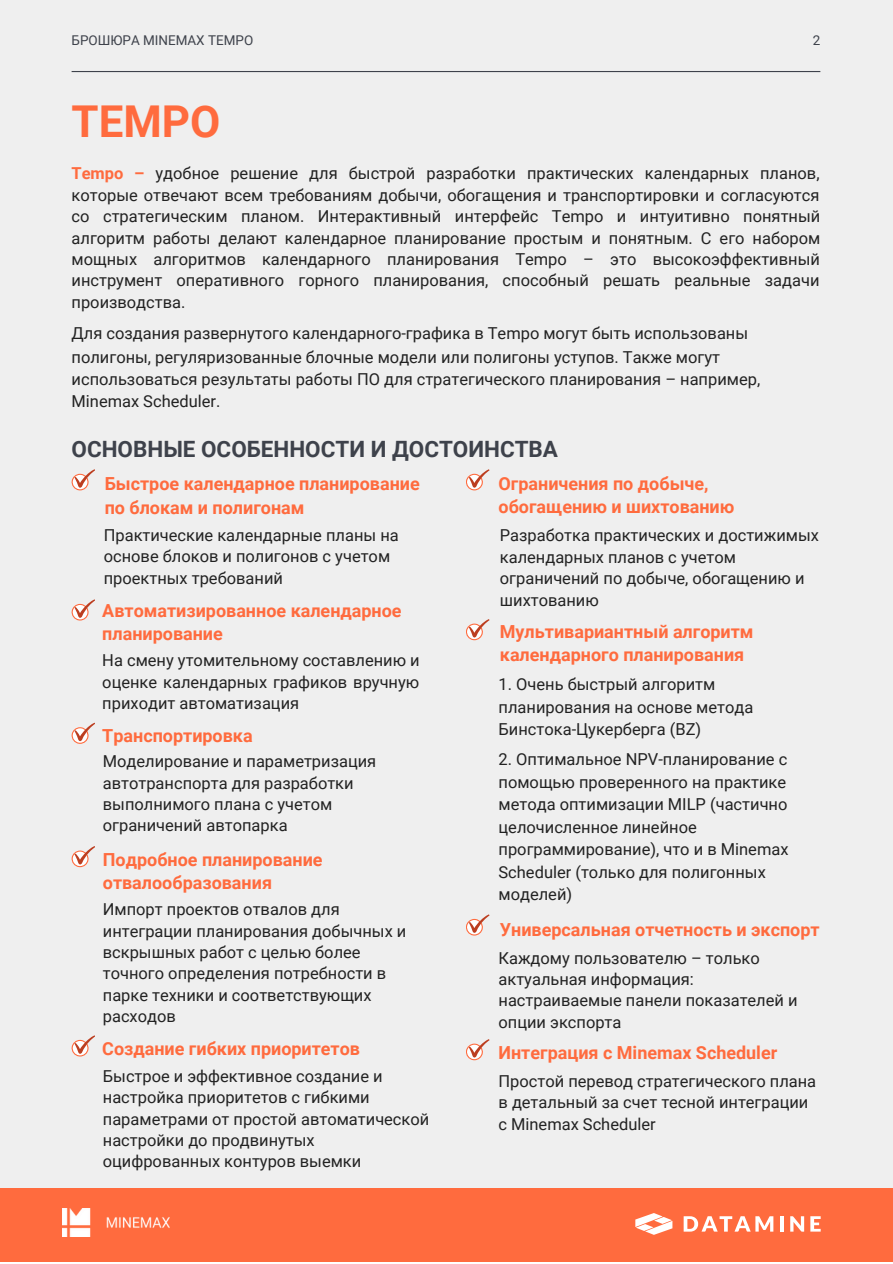
<style>
.page{position:relative;width:893px;height:1264px;background:#fff}
.page>*{position:absolute;margin:0;border:0;box-sizing:border-box;transform-origin:0 0}
.t1{font:700 43.8px "Roboto";color:#ff6b3e}
.t2{font:700 22.5px "Roboto";color:#3e424b}
.t3{font:700 18px/23.5px "Roboto";color:#ff6b3e}
.t4{font:16.5px/21.3px "Roboto";color:#222}
.t5{font:13.5px "Roboto";color:#3e424b}
.s1{font-weight:700;color:#ff6b3e}
</style>
<div class="page">
<div style="left:0;top:0;width:892px;height:1261px;background:#efefef"></div>
<hr style="left:72px;top:71px;width:748px;height:1px;background:#3e424b">
<div style="left:0;top:1187px;width:892px;height:75px;background:#ff6b3e"></div>
<svg style="left:683px;top:1216px;width:90px;height:15px"></svg>
<hr style="left:780px;top:1216px;width:3px;height:15px;background:#fff">
<svg style="left:790px;top:1216px;width:14px;height:15px"></svg>
<svg style="left:810px;top:1216px;width:10px;height:15px"></svg>
<svg style="left:635px;top:1213px;width:37px;height:21px"></svg>
<svg style="left:71px;top:469px;width:24px;height:21px"></svg>
<svg style="left:71px;top:722px;width:24px;height:21px"></svg>
<svg style="left:71px;top:599px;width:24px;height:21px"></svg>
<svg style="left:466px;top:469px;width:23px;height:21px"></svg>
<svg style="left:466px;top:1039px;width:23px;height:21px"></svg>
<svg style="left:466px;top:619px;width:23px;height:21px"></svg>
<svg style="left:466px;top:914px;width:23px;height:21px"></svg>
<svg style="left:71px;top:846px;width:24px;height:21px"></svg>
<svg style="left:71px;top:1035px;width:24px;height:21px"></svg>
<img style="left:63px;top:1208px;width:106px;height:28px">
<p class="t5" style="left:72px;top:32px;width:183px">БРОШЮРА MINEMAX TEMPO</p>
<p class="t5" style="left:812px;top:32px;width:9px">2</p>
<h1 class="t1" style="left:72px;top:96px;width:150px">TEMPO</h1>
<p class="t4" style="left:72px;top:163px;width:750px;text-align:justify"><span class="s1">Tempo –</span> удобное решение для быстрой разработки практических календарных планов, которые отвечают всем требованиям добычи, обогащения и транспортировки и согласуются со стратегическим планом. Интерактивный интерфейс Tempo и интуитивно понятный алгоритм работы делают календарное планирование простым и понятным. С его набором мощных алгоритмов календарного планирования Tempo – это высокоэффективный инструмент оперативного горного планирования, способный решать реальные задачи производства.</p>
<p class="t4" style="left:72px;top:322px;width:690px;line-height:22.5px">Для создания развернутого календарного-графика в Tempo могут быть использованы полигоны, регуляризованные блочные модели или полигоны уступов. Также могут использоваться результаты работы ПО для стратегического планирования – например, Minemax Scheduler.</p>
<h2 class="t2" style="left:72px;top:436px;width:488px">ОСНОВНЫЕ ОСОБЕННОСТИ И ДОСТОИНСТВА</h2>
<p class="t3" style="left:105px;top:472px;width:316px">Быстрое календарное планирование по блокам и полигонам</p>
<p class="t3" style="left:498px;top:472px;width:237px">Ограничения по добыче, обогащению и шихтованию</p>
<p class="t4" style="left:104px;top:524px;width:296px">Практические календарные планы на основе блоков и полигонов с учетом проектных требований</p>
<p class="t3" style="left:102px;top:599px;width:301px">Автоматизированное календарное планирование</p>
<p class="t4" style="left:102px;top:650px;width:319px;text-align:justify">На смену утомительному составлению и оценке календарных графиков вручную приходит автоматизация</p>
<p class="t3" style="left:102px;top:724px;width:152px">Транспортировка</p>
<p class="t4" style="left:103px;top:751px;width:275px">Моделирование и параметризация автотранспорта для разработки выполнимого плана с учетом ограничений автопарка</p>
<p class="t3" style="left:103px;top:847px;width:221px">Подробное планирование отвалообразования</p>
<p class="t4" style="left:103px;top:898px;width:305px">Импорт проектов отвалов для интеграции планирования добычных и вскрышных работ с целью более точного определения потребности в парке техники и соответствующих расходов</p>
<p class="t3" style="left:102px;top:1037px;width:259px">Создание гибких приоритетов</p>
<p class="t4" style="left:103px;top:1065px;width:328px">Быстрое и эффективное создание и настройка приоритетов с гибкими параметрами от простой автоматической настройки до продвинутых оцифрованных контуров выемки</p>
<p class="t4" style="left:500px;top:525px;width:320px">Разработка практических и достижимых календарных планов с учетом ограничений по добыче, обогащению и шихтованию</p>
<p class="t3" style="left:500px;top:619px;width:255px">Мультивариантный алгоритм календарного планирования</p>
<p class="t4" style="left:498px;top:673px;width:256px;line-height:22.5px">1. Очень быстрый алгоритм планирования на основе метода<br>Бинстока-Цукерберга (BZ)</p>
<p class="t4" style="left:498px;top:748px;width:291px;line-height:22.5px">2. Оптимальное NPV-планирование с помощью проверенного на практике метода оптимизации MILP (частично целочисленное линейное программирование), что и в Minemax<br>Scheduler (только для полигонных моделей)</p>
<p class="t3" style="left:500px;top:917px;width:321px">Универсальная отчетность и экспорт</p>
<p class="t4" style="left:498px;top:947px;width:300px">Каждому пользователю – только актуальная информация: настраиваемые панели показателей и опции экспорта</p>
<p class="t3" style="left:498px;top:1041px;width:280px">Интеграция с Minemax Scheduler</p>
<p class="t4" style="left:498px;top:1070px;width:319px">Простой перевод стратегического плана в детальный за счет тесной интеграции с Minemax Scheduler</p>
</div>
